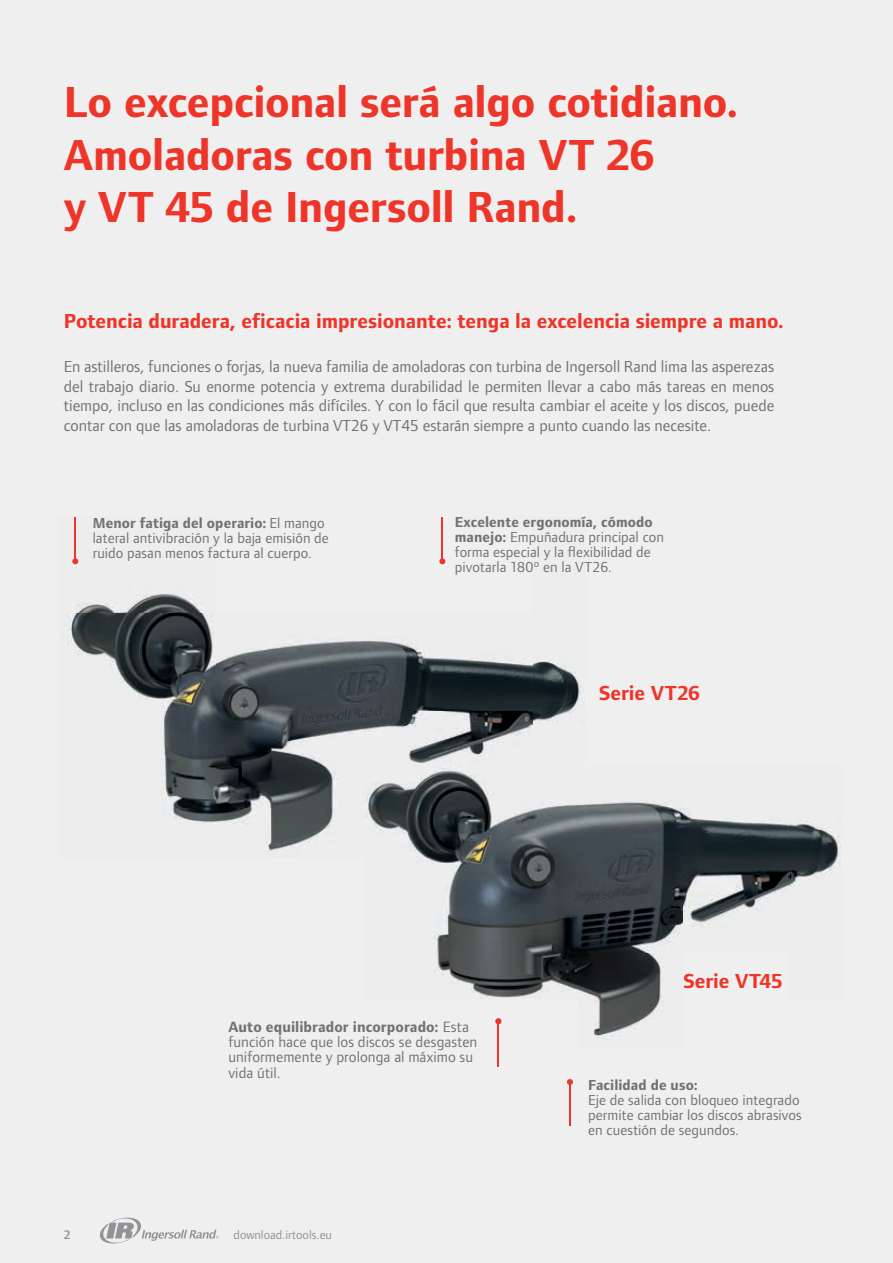
<style>
.page{position:relative;width:893px;height:1263px;background:#efeff0}
.page>*{position:absolute;margin:0;border:0;box-sizing:border-box;transform-origin:0 0}
.t1{font:700 45px/52.5px "Foundry Form Sans";letter-spacing:-.005em;color:#ee3529}
.t2{font:700 21px "Foundry Form Sans";color:#ee3529}
.t3{font:16.5px/19.5px "Foundry Form Sans";color:#717275;text-align:justify}
.t4{font:15.45px/15.5px "Foundry Form Sans";letter-spacing:.005em;color:#717275}
.t5{font:15px/15px "Foundry Form Sans";letter-spacing:.005em;color:#717275}
.t6{font:700 15px "Foundry Form Sans";letter-spacing:.005em;color:#717275}
.t7{font:12.75px "Foundry Form Sans";color:#919396}
.t8{font:600 12.75px "Foundry Form Sans";color:#919396}
.s1{font-weight:700}
</style>
<div class="page">
<img style="left:67px;top:517px;width:465px;height:194px">
<img style="left:532px;top:659px;width:53px;height:65px">
<img style="left:162px;top:711px;width:212px;height:97px">
<img style="left:374px;top:711px;width:159px;height:52px">
<img style="left:172px;top:808px;width:163px;height:43px">
<img style="left:578px;top:801px;width:263px;height:238px">
<img style="left:417px;top:857px;width:161px;height:190px">
<img style="left:366px;top:766px;width:219px;height:91px">
<hr style="left:498px;top:1021px;width:1px;height:45px;background:#ee3529">
<svg style="left:495px;top:1018px;width:6px;height:6px"></svg>
<hr style="left:569px;top:1082px;width:2px;height:44px;background:#ee3529">
<svg style="left:567px;top:1079px;width:6px;height:6px"></svg>
<hr style="left:75px;top:517px;width:1px;height:44px;background:#ee3529">
<svg style="left:72px;top:558px;width:6px;height:6px"></svg>
<hr style="left:442px;top:517px;width:1px;height:44px;background:#ee3529">
<svg style="left:439px;top:558px;width:6px;height:6px"></svg>
<svg style="left:99px;top:1217px;width:119px;height:27px"></svg>
<h1 class="t1" style="left:64px;top:76px;width:676px">Lo excepcional será algo cotidiano.<br>Amoladoras con turbina VT 26<br>y VT 45 de Ingersoll Rand.</h1>
<p class="t2" style="left:64px;top:309px;width:721px">Potencia duradera, eficacia impresionante: tenga la excelencia siempre a mano.</p>
<p class="t3" style="left:64px;top:357px;width:712px">En astilleros, funciones o forjas, la nueva familia de amoladoras con turbina de Ingersoll Rand lima las asperezas del trabajo diario. Su enorme potencia y extrema durabilidad le permiten llevar a cabo más tareas en menos tiempo, incluso en las condiciones más difíciles. Y con lo fácil que resulta cambiar el aceite y los discos, puede contar con que las amoladoras de turbina VT26 y VT45 estarán siempre a punto cuando las necesite.</p>
<p class="t5" style="left:93px;top:515px;width:238px"><span class="s1">Menor fatiga del operario:</span> El mango lateral antivibración y la baja emisión de ruido pasan menos factura al cuerpo.</p>
<p class="t5" style="left:455px;top:515px;width:211px"><span class="s1">Excelente ergonomía, cómodo manejo:</span> Empuñadura principal con forma especial y la flexibilidad de pivotarla 180º en la VT26.</p>
<p class="t2" style="left:599px;top:682px;width:102px">Serie VT26</p>
<p class="t2" style="left:683px;top:969px;width:101px">Serie VT45</p>
<p class="t4" style="left:228px;top:1019px;width:250px"><span class="s1">Auto equilibrador incorporado:</span> Esta función hace que los discos se desgasten uniformemente y prolonga al máximo su vida útil.</p>
<p class="t8" style="left:64px;top:1227px;width:9px">2</p>
<p class="t7" style="left:234px;top:1227px;width:100px">download.irtools.eu</p>
<p class="t6" style="left:588px;top:1076px;width:111px">Facilidad de uso:</p>
<p class="t5" style="left:588px;top:1092px;width:215px">Eje de salida con bloqueo integrado permite cambiar los discos abrasivos en cuestión de segundos.</p>
</div>
